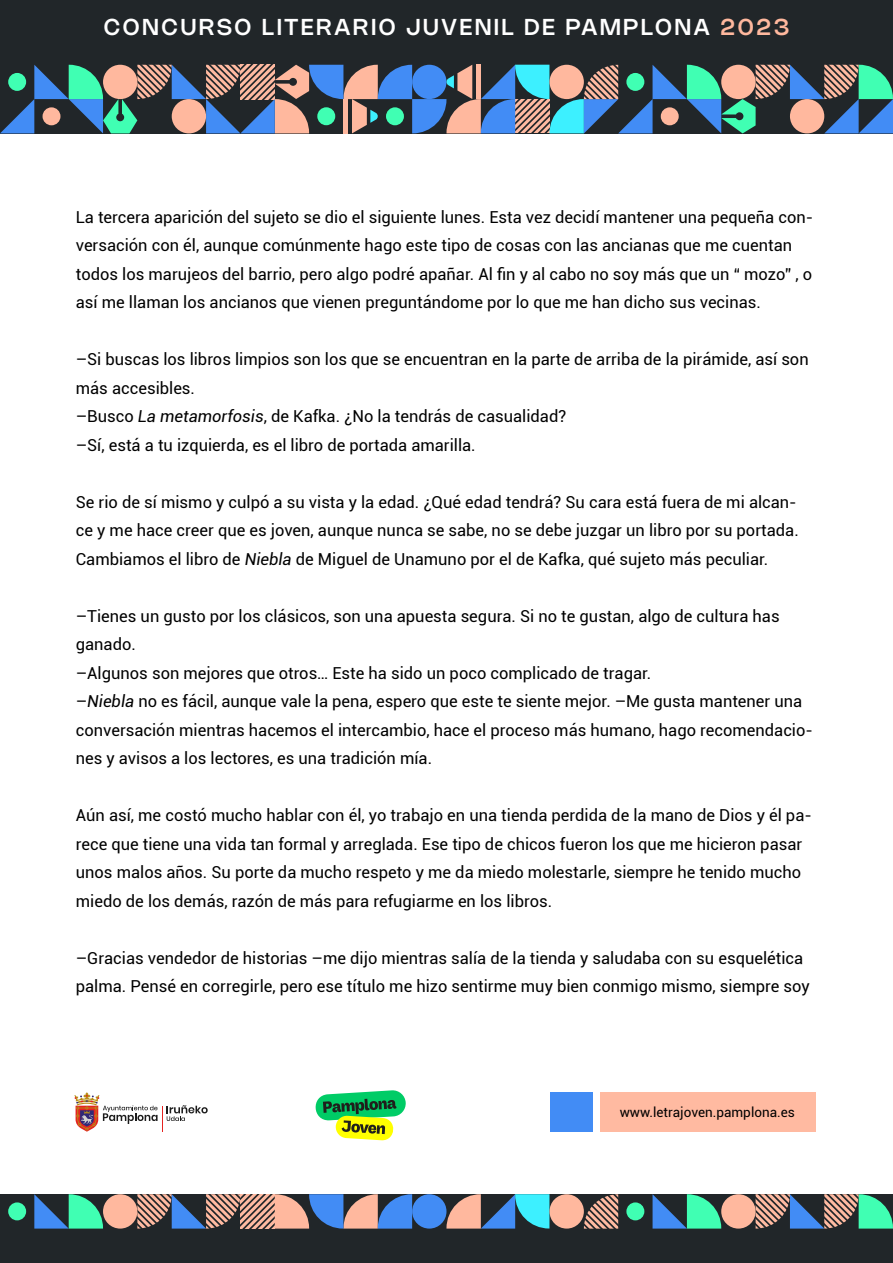
<style>
.page{position:relative;width:893px;height:1263px;background:#fff}
.page>*{position:absolute;margin:0;border:0;box-sizing:border-box;transform-origin:0 0}
.t1{font:500 22.5px "Nohemi";letter-spacing:.125em;color:#fff}
.t2{font:16.5px/28.5px "Roboto";color:#000}
.t3{font:13.5px "Roboto";color:#000}
.s1{color:#ffb89e}
.s2{font-style:italic}
</style>
<div class="page">
<svg style="left:315px;top:1090px;width:91px;height:51px"></svg>
<div style="left:600px;top:1092px;width:216px;height:40px;background:#ffbaa1"></div>
<div style="left:551px;top:1092px;width:42px;height:40px;background:#428cf5"></div>
<div style="left:0;top:1194px;width:893px;height:69px;background:#212629"></div>
<svg style="left:34px;top:1194px;width:69px;height:34px"></svg>
<div style="left:8px;top:1202px;width:18px;height:18px;background:#40ffb3;border-radius:50%"></div>
<div style="left:103px;top:1194px;width:34px;height:34px;background:#ffb89e;border-radius:50%"></div>
<svg style="left:446px;top:1194px;width:103px;height:34px"></svg>
<div style="left:412px;top:1194px;width:34px;height:34px;background:#428cf5;border-radius:50%"></div>
<div style="left:549px;top:1194px;width:35px;height:34px;background:#ffb89e;border-radius:50%"></div>
<svg style="left:584px;top:1194px;width:34px;height:34px"></svg>
<svg style="left:137px;top:1194px;width:275px;height:34px"></svg>
<svg style="left:653px;top:1194px;width:68px;height:34px"></svg>
<div style="left:626px;top:1202px;width:18px;height:18px;background:#40ffb3;border-radius:50%"></div>
<div style="left:721px;top:1194px;width:35px;height:34px;background:#ffb89e;border-radius:50%"></div>
<svg style="left:756px;top:1194px;width:137px;height:34px"></svg>
<svg style="left:74px;top:1092px;width:134px;height:40px"></svg>
<div style="left:0;top:0;width:893px;height:133px;background:#212629"></div>
<svg style="left:0;top:65px;width:893px;height:68px"></svg>
<div style="left:790px;top:99px;width:34px;height:34px;background:#ffb89e;border-radius:50%"></div>
<h1 class="t1" style="left:104px;top:13px;width:687px">CONCURSO LITERARIO JUVENIL DE PAMPLONA <span class="s1">2023</span></h1>
<p class="t2" style="left:76px;top:202px;width:739px">La tercera aparición del sujeto se dio el siguiente lunes. Esta vez decidí mantener una pequeña con&shy;versación con él, aunque comúnmente hago este tipo de cosas con las ancianas que me cuentan todos los marujeos del barrio, pero algo podré apañar. Al fin y al cabo no soy más que un “ mozo” , o así me llaman los ancianos que vienen preguntándome por lo que me han dicho sus vecinas.</p>
<p class="t2" style="left:76px;top:345px;width:734px">–Si buscas los libros limpios son los que se encuentran en la parte de arriba de la pirámide, así son más accesibles.<br>–Busco <span class="s2">La metamorfosis</span>, de Kafka. ¿No la tendrás de casualidad?<br>–Sí, está a tu izquierda, es el libro de portada amarilla.</p>
<p class="t2" style="left:76px;top:487px;width:724px">Se rio de sí mismo y culpó a su vista y la edad. ¿Qué edad tendrá? Su cara está fuera de mi alcan&shy;ce y me hace creer que es joven, aunque nunca se sabe, no se debe juzgar un libro por su portada.<br>Cambiamos el libro de <span class="s2">Niebla</span> de Miguel de Unamuno por el de Kafka, qué sujeto más peculiar.</p>
<p class="t2" style="left:76px;top:601px;width:739px">–Tienes un gusto por los clásicos, son una apuesta segura. Si no te gustan, algo de cultura has ganado.<br>–Algunos son mejores que otros… Este ha sido un poco complicado de tragar.<br>–<span class="s2">Niebla</span> no es fácil, aunque vale la pena, espero que este te siente mejor. –Me gusta mantener una conversación mientras hacemos el intercambio, hace el proceso más humano, hago recomendacio&shy;nes y avisos a los lectores, es una tradición mía.</p>
<p class="t2" style="left:76px;top:801px;width:737px">Aún así, me costó mucho hablar con él, yo trabajo en una tienda perdida de la mano de Dios y él pa&shy;rece que tiene una vida tan formal y arreglada. Ese tipo de chicos fueron los que me hicieron pasar unos malos años. Su porte da mucho respeto y me da miedo molestarle, siempre he tenido mucho miedo de los demás, razón de más para refugiarme en los libros.</p>
<p class="t2" style="left:76px;top:943px;width:735px">–Gracias vendedor de historias –me dijo mientras salía de la tienda y saludaba con su esquelética palma. Pensé en corregirle, pero ese título me hizo sentirme muy bien conmigo mismo, siempre soy</p>
<p class="t3" style="left:620px;top:1103px;width:177px">www.letrajoven.pamplona.es</p>
</div>
